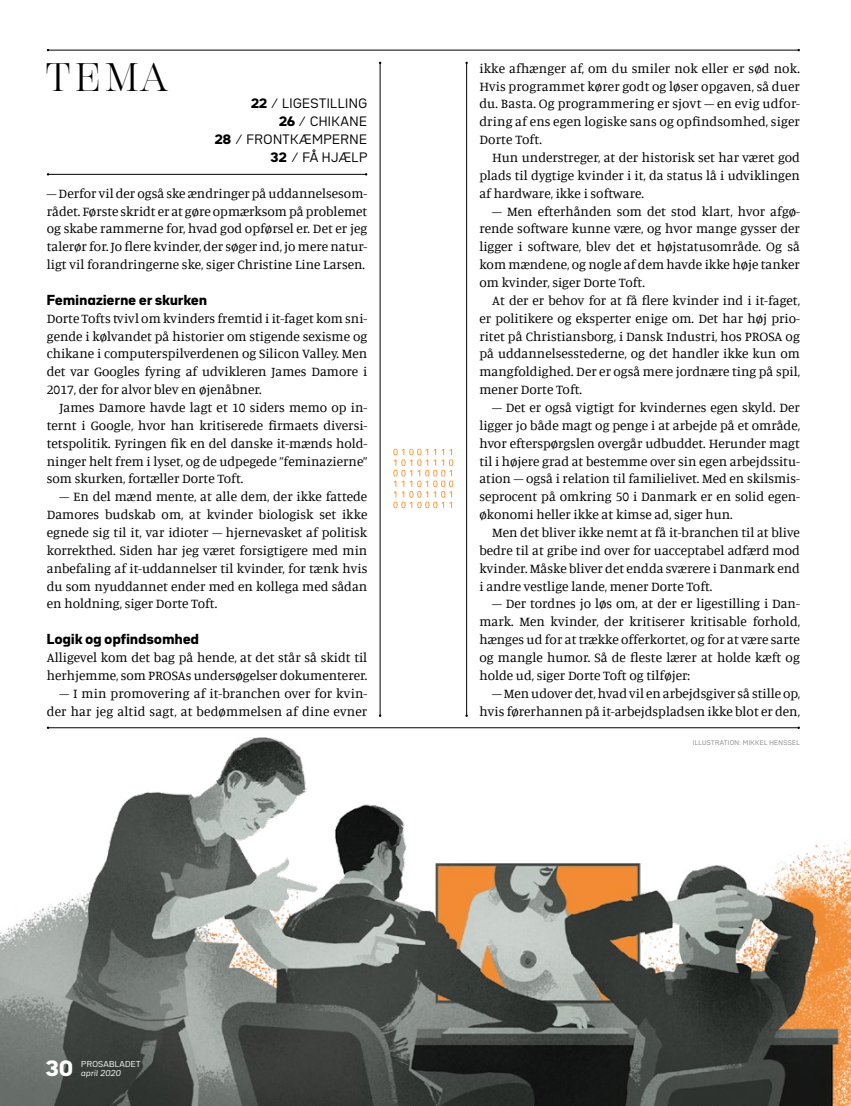
<style>
.page{position:relative;width:851px;height:1106px;background:#fff}
.page>*{position:absolute;margin:0;border:0;box-sizing:border-box;transform-origin:0 0}
.t1{font:39.75px "Scotch Display";color:#000}
.t2{font:900 19.5px "Bw Seido Raw";color:#fff}
.t3{font:13.5px/17.9px "Manuale";color:#000;text-align:justify}
.t4{font:900 12.75px "Bw Seido Raw";letter-spacing:.03em;color:#000}
.t5{font:12px/17.9px "Bw Seido Raw";letter-spacing:.04em;color:#000;text-align:right}
.t6{font:7.5px "Bw Seido Raw";letter-spacing:.04em;color:#fff}
.t7{font:italic 7.5px "Bw Seido Raw";letter-spacing:.04em;color:#fff}
.t8{font:6px "Bw Seido Raw";letter-spacing:.06em;color:#878787}
.s1{font-weight:900}
</style>
<div class="page">
<img style="left:0;top:629px;width:850px;height:477px">
<hr style="left:466px;top:63px;width:1px;height:652px;background:#000">
<hr style="left:380px;top:63px;width:1px;height:652px;background:#000">
<hr style="left:48px;top:174px;width:318px;height:1px;background:#000">
<hr style="left:48px;top:50px;width:750px;height:1px;background:#000">
<hr style="left:48px;top:727px;width:750px;height:1px;background:#000">
<svg style="left:393px;top:449px;width:60px;height:59px"></svg>
<h1 class="t1" style="left:46px;top:54px;width:123px">TEMA</h1>
<p class="t5" style="left:215px;top:95px;width:154px"><span class="s1">22</span> ⁄ LIGESTILLING<br><span class="s1">26</span> ⁄ CHIKANE<br><span class="s1">28</span> ⁄ FRONTKÆMPERNE<br><span class="s1">32</span> ⁄ FÅ HJÆLP</p>
<p class="t3" style="left:47px;top:184px;width:322px">– Derfor vil der også ske ændringer på uddannelsesom&shy;rådet. Første skridt er at gøre opmærksom på problemet og skabe rammerne for, hvad god opførsel er. Det er jeg talerør for. Jo flere kvinder, der søger ind, jo mere natur&shy;ligt vil forandringerne ske, siger Christine Line Larsen.</p>
<p class="t4" style="left:47px;top:291px;width:162px">Feminazierne er skurken</p>
<p class="t3" style="left:47px;top:309px;width:322px">Dorte Tofts tvivl om kvinders fremtid i it-faget kom sni&shy;gende i kølvandet på historier om stigende sexisme og chikane i computerspilverdenen og Silicon Valley. Men det var Googles fyring af udvikleren James Damore i 2017, der for alvor blev en øjenåbner.</p>
<p class="t3" style="left:47px;top:398px;width:322px;text-indent:13px">James Damore havde lagt et 10 siders memo op in&shy;ternt i Google, hvor han kritiserede firmaets diversi&shy;tetspolitik. Fyringen fik en del danske it-mænds hold&shy;ninger helt frem i lyset, og de udpegede ”feminazierne” som skurken, fortæller Dorte Toft.</p>
<p class="t3" style="left:47px;top:487px;width:322px;text-indent:13px">– En del mænd mente, at alle dem, der ikke fattede Damores budskab om, at kvinder biologisk set ikke egnede sig til it, var idioter – hjernevasket af politisk korrekthed. Siden har jeg været forsigtigere med min anbefaling af it-uddannelser til kvinder, for tænk hvis du som nyuddannet ender med en kollega med sådan en holdning, siger Dorte Toft.</p>
<p class="t4" style="left:47px;top:630px;width:153px">Logik og opfindsomhed</p>
<p class="t3" style="left:47px;top:648px;width:322px">Alligevel kom det bag på hende, at det står så skidt til herhjemme, som PROSAs undersøgelser dokumenterer.</p>
<p class="t3" style="left:47px;top:684px;width:322px;text-align:right">– I min promovering af it-branchen over for kvin&shy;der har jeg altid sagt, at bedømmelsen af dine evner</p>
<p class="t3" style="left:479px;top:59px;width:322px">ikke afhænger af, om du smiler nok eller er sød nok.<br>Hvis programmet kører godt og løser opgaven, så duer du. Basta. Og programmering er sjovt – en evig udfor&shy;dring af ens egen logiske sans og opfindsomhed, siger Dorte Toft.</p>
<p class="t3" style="left:479px;top:148px;width:322px;text-indent:13px">Hun understreger, at der historisk set har været god plads til dygtige kvinder i it, da status lå i udviklingen af hardware, ikke i software.</p>
<p class="t3" style="left:479px;top:202px;width:322px;text-indent:13px">– Men efterhånden som det stod klart, hvor afgø&shy;rende software kunne være, og hvor mange gysser der ligger i software, blev det et højstatusområde. Og så kom mændene, og nogle af dem havde ikke høje tanker om kvinder, siger Dorte Toft.</p>
<p class="t3" style="left:479px;top:291px;width:322px;text-indent:13px">At der er behov for at få flere kvinder ind i it-faget, er politikere og eksperter enige om. Det har høj prio&shy;ritet på Christiansborg, i Dansk Industri, hos PROSA og på uddannelsesstederne, og det handler ikke kun om mangfoldighed. Der er også mere jordnære ting på spil, mener Dorte Toft.</p>
<p class="t3" style="left:479px;top:398px;width:322px;text-indent:13px">– Det er også vigtigt for kvindernes egen skyld. Der ligger jo både magt og penge i at arbejde på et område, hvor efterspørgslen overgår udbuddet. Herunder magt til i højere grad at bestemme over sin egen arbejdssitu&shy;ation – også i relation til familielivet. Med en skilsmis&shy;seprocent på omkring 50 i Danmark er en solid egen&shy;økonomi heller ikke at kimse ad, siger hun.</p>
<p class="t3" style="left:479px;top:523px;width:322px;text-indent:13px">Men det bliver ikke nemt at få it-branchen til at blive bedre til at gribe ind over for uacceptabel adfærd mod kvinder. Måske bliver det endda sværere i Danmark end i andre vestlige lande, mener Dorte Toft.</p>
<p class="t3" style="left:479px;top:594px;width:322px;text-indent:13px">– Der tordnes jo løs om, at der er ligestilling i Dan&shy;mark. Men kvinder, der kritiserer kritisable forhold, hænges ud for at trække offerkortet, og for at være sarte og mangle humor. Så de fleste lærer at holde kæft og holde ud, siger Dorte Toft og tilføjer:</p>
<p class="t3" style="left:479px;top:683px;width:322px;text-align:right">– Men udover det, hvad vil en arbejdsgiver så stille op, hvis førerhannen på it-arbejdspladsen ikke blot er den,</p>
<p class="t8" style="left:692px;top:739px;width:109px">ILLUSTRATION: MIKKEL HENSSEL</p>
<h2 class="t2" style="left:46px;top:1054px;width:29px">30</h2>
<p class="t7" style="left:81px;top:1067px;width:41px">april 2020</p>
<p class="t6" style="left:81px;top:1058px;width:61px">PROSABLADET</p>
</div>
